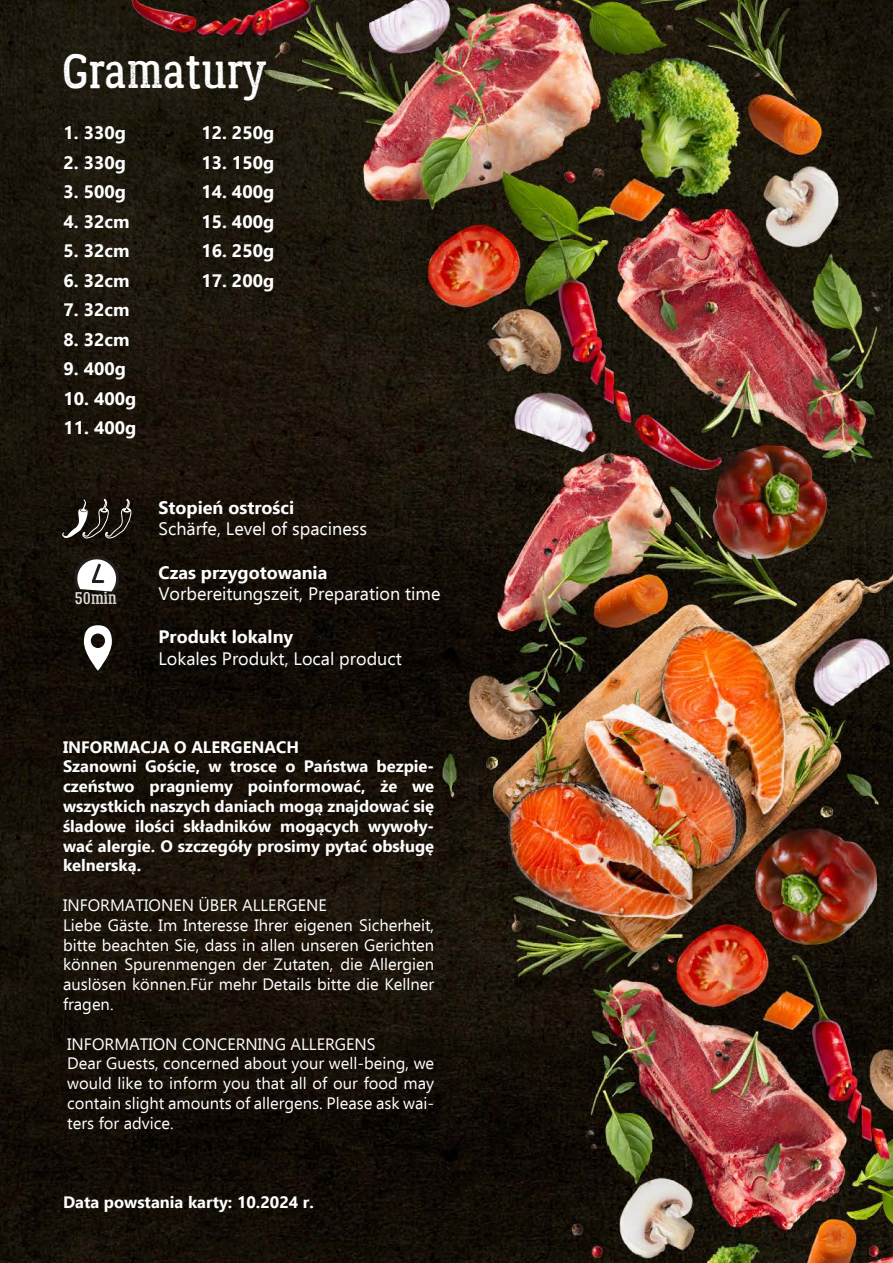
<style>
.page{position:relative;width:893px;height:1263px;background:#fff}
.page>*{position:absolute;margin:0;border:0;box-sizing:border-box;transform-origin:0 0}
.t1{font:48px "Lumberjack Rough";color:#fff}
.t2{font:700 18px "Ebrima";color:#fff}
.t3{font:18px "Ebrima";color:#fff}
.t4{font:17.1px "Lumberjack Inline Rough";color:#fff}
.t5{font:16.5px/19.8px "Ebrima";color:#fff}
.t6{font:700 16.5px/19.8px "Ebrima";color:#fff}
</style>
<div class="page">
<img style="left:0;top:0;width:893px;height:1263px">
<svg style="left:84px;top:625px;width:28px;height:46px"></svg>
<svg style="left:73px;top:551px;width:50px;height:45px"></svg>
<svg style="left:62px;top:499px;width:70px;height:40px;background:#3b3730"></svg>
<h1 class="t1" style="left:62px;top:42px;width:206px">Gramatury</h1>
<p class="t2" style="left:63px;top:119px;width:64px">1. 330g</p>
<p class="t2" style="left:63px;top:148px;width:64px">2. 330g</p>
<p class="t2" style="left:63px;top:178px;width:64px">3. 500g</p>
<p class="t2" style="left:63px;top:207px;width:68px">4. 32cm</p>
<p class="t2" style="left:63px;top:237px;width:68px">5. 32cm</p>
<p class="t2" style="left:63px;top:266px;width:68px">6. 32cm</p>
<p class="t2" style="left:63px;top:296px;width:68px">7. 32cm</p>
<p class="t2" style="left:63px;top:325px;width:68px">8. 32cm</p>
<p class="t2" style="left:63px;top:355px;width:64px">9. 400g</p>
<p class="t2" style="left:63px;top:384px;width:74px">10. 400g</p>
<p class="t2" style="left:63px;top:414px;width:74px">11. 400g</p>
<p class="t2" style="left:201px;top:119px;width:74px">12. 250g</p>
<p class="t2" style="left:201px;top:148px;width:74px">13. 150g</p>
<p class="t2" style="left:201px;top:178px;width:74px">14. 400g</p>
<p class="t2" style="left:201px;top:207px;width:74px">15. 400g</p>
<p class="t2" style="left:201px;top:237px;width:74px">16. 250g</p>
<p class="t2" style="left:201px;top:266px;width:74px">17. 200g</p>
<p class="t4" style="left:75px;top:587px;width:43px">50min</p>
<p class="t2" style="left:158px;top:493px;width:137px">Stopień ostrości</p>
<p class="t3" style="left:158px;top:516px;width:210px">Schärfe, Level of spaciness</p>
<p class="t2" style="left:158px;top:558px;width:170px">Czas przygotowania</p>
<p class="t3" style="left:158px;top:580px;width:284px">Vorbereitungszeit, Preparation time</p>
<p class="t2" style="left:158px;top:623px;width:136px">Produkt lokalny</p>
<p class="t3" style="left:158px;top:645px;width:245px">Lokales Produkt, Local product</p>
<p class="t6" style="left:63px;top:736px;width:373px">INFORMACJA O ALERGENACH<br>Szanowni Goście, w trosce o Państwa bezpie&shy;czeństwo pragniemy poinformować, że we wszystkich naszych daniach mogą znajdować się śladowe ilości składników mogących wywoły&shy;wać alergie. O szczegóły prosimy pytać obsługę kelnerską.</p>
<p class="t5" style="left:63px;top:895px;width:373px">INFORMATIONEN ÜBER ALLERGENE<br>Liebe Gäste. Im Interesse Ihrer eigenen Sicherheit, bitte beachten Sie, dass in allen unseren Gerichten können Spurenmengen der Zutaten, die Allergien auslösen können.Für mehr Details bitte die Kellner fragen.</p>
<p class="t5" style="left:67px;top:1033px;width:368px">INFORMATION CONCERNING ALLERGENS<br>Dear Guests, concerned about your well-being, we would like to inform you that all of our food may contain slight amounts of allergens. Please ask wai&shy;ters for advice.</p>
<p class="t6" style="left:63px;top:1191px;width:252px">Data powstania karty: 10.2024 r.</p>
</div>
